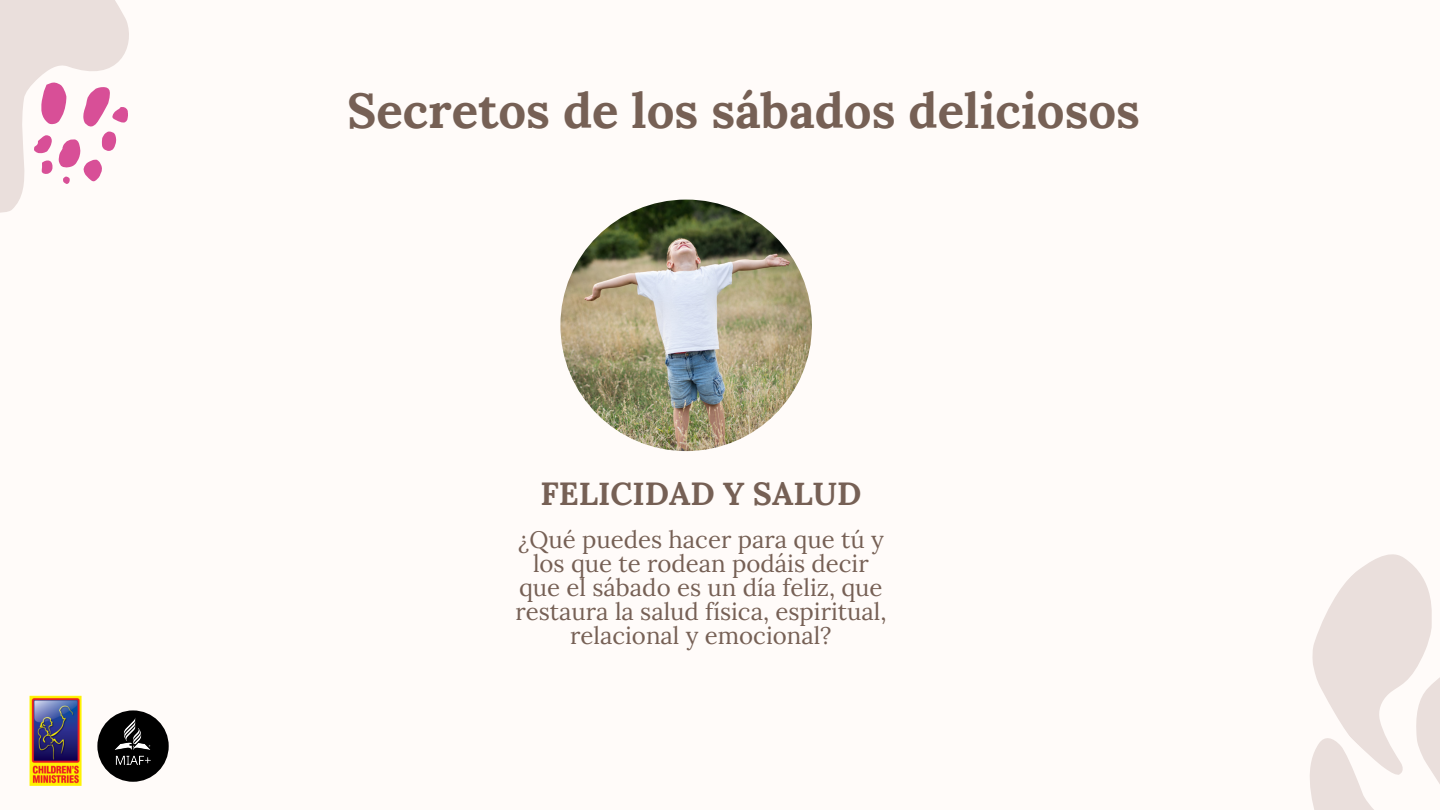
<style>
.page{position:relative;width:1440px;height:810px;background:#fffbf9}
.page>*{position:absolute;margin:0;border:0;box-sizing:border-box;transform-origin:0 0}
.t1{font:700 49.1px "Lora";color:#766055}
.t2{font:700 32px "Lora";color:#766055}
.t3{font:24px/24px "Lora";color:#766055;text-align:center}
</style>
<div class="page">
<svg style="left:0;top:0;width:129px;height:213px"></svg>
<svg style="left:1310px;top:554px;width:130px;height:256px"></svg>
<img style="left:97px;top:710px;width:72px;height:72px">
<img style="left:29px;top:696px;width:53px;height:90px">
<img style="left:560px;top:200px;width:252px;height:251px;border-radius:50%">
<p class="t1" style="left:347px;top:78px;width:795px">Secretos de los sábados deliciosos</p>
<p class="t2" style="left:540px;top:473px;width:322px">FELICIDAD Y SALUD</p>
<p class="t3" style="left:515px;top:527px;width:373px">¿Qué puedes hacer para que tú y los que te rodean podáis decir que el sábado es un día feliz, que restaura la salud física, espiritual, relacional y emocional?</p>
</div>
